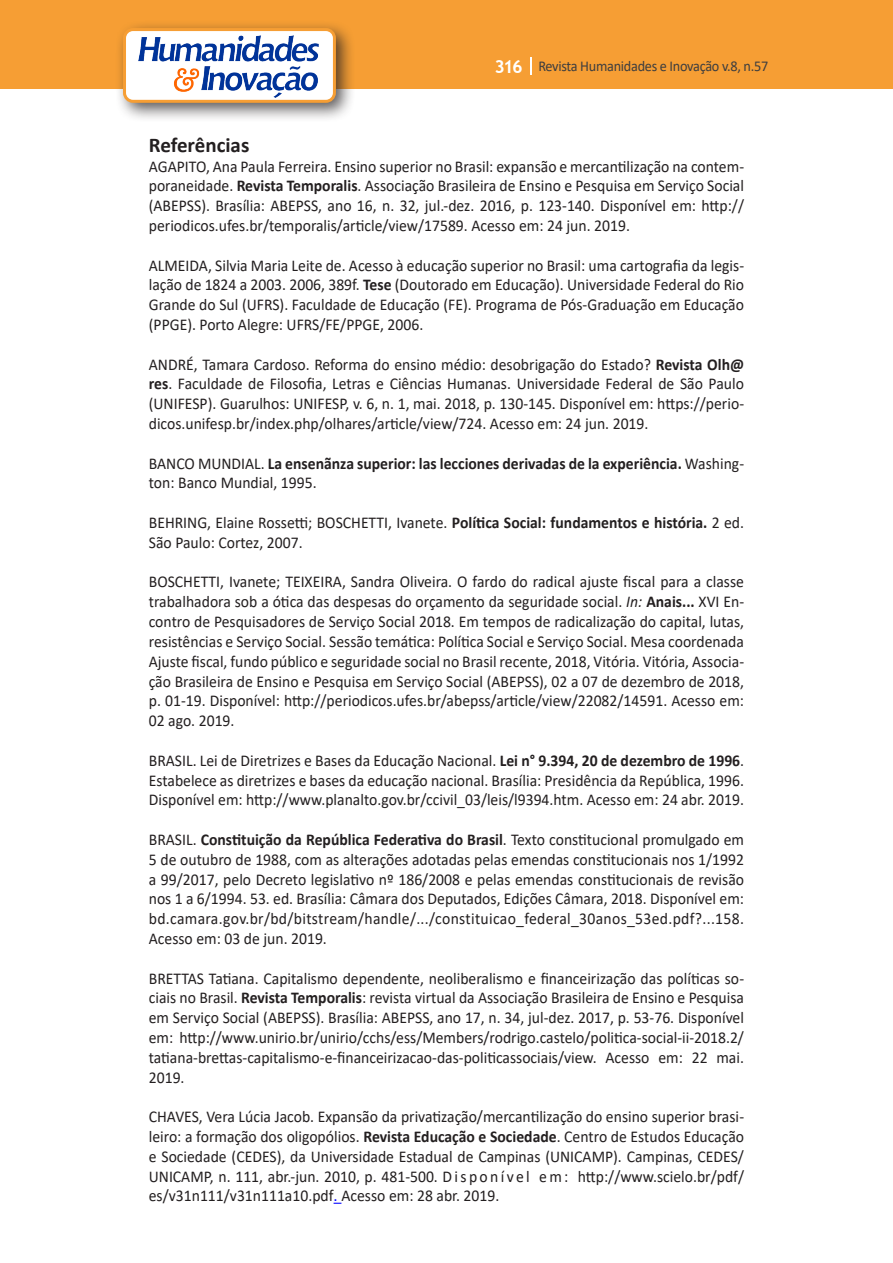
<style>
.page{position:relative;width:893px;height:1263px;background:#fff}
.page>*{position:absolute;margin:0;border:0;box-sizing:border-box;transform-origin:0 0}
.Titulo_2{font:700 21px "Calibri";color:#231f20}
.Texto{font:16.5px/19.8px "Calibri";color:#231f20;text-align:justify;scale:.95 1}
.Texto-2{font:700 16.5px/19.8px "Calibri";color:#231f20;scale:.95 1}
.t1{font:15px "Calibri";letter-spacing:-.02em;color:#3e3e3f;scale:.95 1}
.s1{font-family:"Trebuchet MS";font-weight:700;font-size:18px;color:#fff}
.s2{font-weight:700}
.s3{font-weight:400}
.s4{font-style:italic}
.s5{color:#00f}
</style>
<div class="page">
<div style="left:0;top:0;width:893px;height:88px;background:#f69e34"></div>
<svg style="left:530px;top:57px;width:2px;height:18px"></svg>
<div style="left:115px;top:20px;width:241px;height:103px;background:#231f20;opacity:.75"></div>
<div style="left:125px;top:30px;width:209px;height:71px;background:#fff;border-radius:9px"></div>
<img style="left:138px;top:35px;width:181px;height:62px">
<div style="left:123px;top:28px;width:213px;height:75px;border:3px solid #f69e34;border-radius:9px"></div>
<p class="t1" style="left:495px;top:56px;width:290px"><span class="s1">316</span> Revista Humanidades e Inovação v.8, n.57</p>
<p class="Titulo_2" style="left:149px;top:130px;width:102px">Referências</p>
<p class="Texto" style="left:149px;top:156px;width:628px">AGAPITO, Ana Paula Ferreira. Ensino superior no Brasil: expansão e mercantilização na contem&shy;poraneidade. <span class="s2">Revista Temporalis</span>. Associação Brasileira de Ensino e Pesquisa em Serviço Social (ABEPSS). Brasília: ABEPSS, ano 16, n. 32, jul.-dez. 2016, p. 123-140. Disponível em: http:// periodicos.ufes.br/temporalis/article/view/17589. Acesso em: 24 jun. 2019.</p>
<p class="Texto" style="left:149px;top:255px;width:628px">ALMEIDA, Silvia Maria Leite de. Acesso à educação superior no Brasil: uma cartografia da legis&shy;lação de 1824 a 2003. 2006, 389f. <span class="s2">Tese</span> (Doutorado em Educação). Universidade Federal do Rio Grande do Sul (UFRS). Faculdade de Educação (FE). Programa de Pós-Graduação em Educação (PPGE). Porto Alegre: UFRS/FE/PPGE, 2006.</p>
<p class="Texto" style="left:149px;top:354px;width:628px">ANDRÉ, Tamara Cardoso. Reforma do ensino médio: desobrigação do Estado? <span class="s2">Revista Olh@ res</span>. Faculdade de Filosofia, Letras e Ciências Humanas. Universidade Federal de São Paulo (UNIFESP). Guarulhos: UNIFESP, v. 6, n. 1, mai. 2018, p. 130-145. Disponível em: https://perio&shy;dicos.unifesp.br/index.php/olhares/article/view/724. Acesso em: 24 jun. 2019.</p>
<p class="Texto-2" style="left:149px;top:453px;width:628px"><span class="s3">BANCO MUNDIAL.</span> La ensenãnza superior: las lecciones derivadas de la experiência. <span class="s3">Washing&shy;ton: Banco Mundial, 1995.</span></p>
<p class="Texto" style="left:149px;top:512px;width:628px">BEHRING, Elaine Rossetti; BOSCHETTI, Ivanete. <span class="s2">Política Social: fundamentos e história.</span> 2 ed.<br>São Paulo: Cortez, 2007.</p>
<p class="Texto" style="left:149px;top:572px;width:628px">BOSCHETTI, Ivanete; TEIXEIRA, Sandra Oliveira. O fardo do radical ajuste fiscal para a classe trabalhadora sob a ótica das despesas do orçamento da seguridade social. <span class="s4">In:</span> <span class="s2">Anais...</span> XVI En&shy;contro de Pesquisadores de Serviço Social 2018. Em tempos de radicalização do capital, lutas, resistências e Serviço Social. Sessão temática: Política Social e Serviço Social. Mesa coordenada Ajuste fiscal, fundo público e seguridade social no Brasil recente, 2018, Vitória. Vitória, Associa&shy;ção Brasileira de Ensino e Pesquisa em Serviço Social (ABEPSS), 02 a 07 de dezembro de 2018, p. 01-19. Disponível: http://periodicos.ufes.br/abepss/article/view/22082/14591. Acesso em:<br>02 ago. 2019.</p>
<p class="Texto" style="left:149px;top:750px;width:628px">BRASIL. Lei de Diretrizes e Bases da Educação Nacional. <span class="s2">Lei n° 9.394, 20 de dezembro de 1996</span>.<br>Estabelece as diretrizes e bases da educação nacional. Brasília: Presidência da República, 1996.<br>Disponível em: http://www.planalto.gov.br/ccivil_03/leis/l9394.htm. Acesso em: 24 abr. 2019.</p>
<p class="Texto" style="left:149px;top:829px;width:628px">BRASIL. <span class="s2">Constituição da República Federativa do Brasil</span>. Texto constitucional promulgado em 5 de outubro de 1988, com as alterações adotadas pelas emendas constitucionais nos 1/1992 a 99/2017, pelo Decreto legislativo nº 186/2008 e pelas emendas constitucionais de revisão nos 1 a 6/1994. 53. ed. Brasília: Câmara dos Deputados, Edições Câmara, 2018. Disponível em: bd.camara.gov.br/bd/bitstream/handle/.../constituicao_federal_30anos_53ed.pdf?...158.<br>Acesso em: 03 de jun. 2019.</p>
<p class="Texto" style="left:149px;top:968px;width:628px">BRETTAS Tatiana. Capitalismo dependente, neoliberalismo e financeirização das políticas so&shy;ciais no Brasil. <span class="s2">Revista Temporalis</span>: revista virtual da Associação Brasileira de Ensino e Pesquisa em Serviço Social (ABEPSS). Brasília: ABEPSS, ano 17, n. 34, jul-dez. 2017, p. 53-76. Disponível em: http://www.unirio.br/unirio/cchs/ess/Members/rodrigo.castelo/politica-social-ii-2018.2/ tatiana-brettas-capitalismo-e-financeirizacao-das-politicassociais/view. Acesso em: 22 mai.<br>2019.</p>
<p class="Texto" style="left:149px;top:1106px;width:628px">CHAVES, Vera Lúcia Jacob. Expansão da privatização/mercantilização do ensino superior brasi&shy;leiro: a formação dos oligopólios. <span class="s2">Revista Educação e Sociedade</span>. Centro de Estudos Educação e Sociedade (CEDES), da Universidade Estadual de Campinas (UNICAMP). Campinas, CEDES/ UNICAMP, n. 111, abr.-jun. 2010, p. 481-500. D i s p o n í v e l e m : http://www.scielo.br/pdf/ es/v31n111/v31n111a10.pdf<span class="s5">.</span> Acesso em: 28 abr. 2019.</p>
</div>
